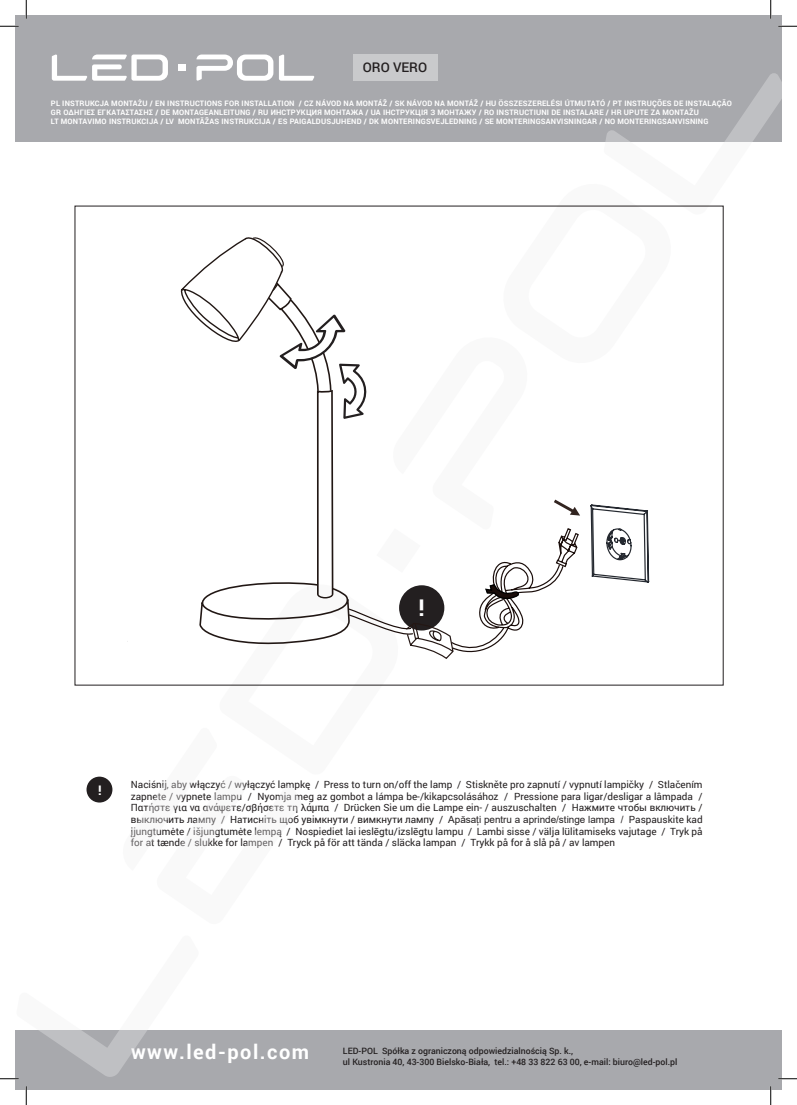
<style>
.page{position:relative;width:797px;height:1105px;background:#fff}
.page>*{position:absolute;margin:0;border:0;box-sizing:border-box;transform-origin:0 0}
.t1{font:700 23px "Roboto";color:#fff}
.t2{font:700 20px "Roboto";letter-spacing:.075em;color:#fff}
.t3{font:500 13.25px "Roboto";color:#231f20}
.t4{font:700 13.25px "Roboto";color:#fff}
.t5{font:9.88px/11.5px "Roboto";color:#231f20;text-align:justify}
.t6{font:500 8.75px "Roboto";color:#231f20}
.t7{font:700 7.5px/9px "Roboto";letter-spacing:.025em;color:#fff}
.s1{font-family:"Arial"}
</style>
<div class="page">
<div style="left:16px;top:16px;width:765px;height:125px;background:#a8a9ad"></div>
<svg style="left:52px;top:54px;width:116px;height:27px"></svg>
<div style="left:179px;top:64px;width:7px;height:7px;background:#fff"></div>
<div style="left:16px;top:1031px;width:765px;height:58px;background:#a8a9ad"></div>
<svg style="left:218px;top:685px;width:185px;height:1px"></svg>
<div style="left:86px;top:777px;width:26px;height:25px;background:#231f20;border-radius:50%"></div>
<svg style="left:180px;top:54px;width:601px;height:606px"></svg>
<svg style="left:0;top:25px;width:19px;height:2px"></svg>
<svg style="left:778px;top:25px;width:19px;height:2px"></svg>
<svg style="left:0;top:1030px;width:199px;height:49px"></svg>
<svg style="left:778px;top:1078px;width:19px;height:1px"></svg>
<svg style="left:25px;top:0;width:2px;height:19px"></svg>
<svg style="left:25px;top:1086px;width:2px;height:19px"></svg>
<svg style="left:770px;top:0;width:1px;height:19px"></svg>
<svg style="left:770px;top:1086px;width:1px;height:19px"></svg>
<h3 class="t3" style="left:363px;top:58px;width:66px">ORO VERO</h3>
<p class="t7" style="left:51px;top:99px;width:682px">PL INSTRUKCJA MONTAŻU / EN INSTRUCTIONS FOR INSTALLATION / CZ NÁVOD NA MONTÁŽ / SK NÁVOD NA MONTÁŽ / HU ÖSSZESZERELÉSI ÚTMUTATÓ / PT INSTRUÇÕES DE INSTALAÇÃO<br>GR ΟΔΗΓΙΕΣ ΕΓΚΑΤΑΣΤΑΣΗΣ / DE MONTAGEANLEITUNG / RU ИНСТРУКЦИЯ МОНТАЖА / UA ІНСТРУКЦІЯ З МОНТАЖУ / RO INSTRUCTIUNI DE INSTALARE / HR UPUTE ZA MONTAŽU<br>LT MONTAVIMO INSTRUKCIJA / LV MONTĀŽAS INSTRUKCIJA / ES PAIGALDUSJUHEND / DK MONTERINGSVEJLEDNING / SE MONTERINGSANVISNINGAR / NO MONTERINGSANVISNING</p>
<p class="t1" style="left:418px;top:591px;width:8px">!</p>
<p class="t4" style="left:98px;top:781px;width:5px">!</p>
<p class="t5" style="left:131px;top:779px;width:573px">Naciśnij, aby włączyć / wyłączyć lampkę / Press to turn on/off the lamp / Stiskněte pro zapnutí / vypnutí lampičky / Stlačením zapnete / vypnete lampu / Nyomja meg az gombot a lámpa be-/kikapcsolásához / Pressione para ligar/desligar a lâmpada / Πατήστε για να ανάψετε/σβήσετε τη λάμπα / Drücken Sie um die Lampe ein- / auszuschalten / Нажмите чтобы включить / выключить лампу / Натисніть щоб увімкнути / вимкнути лампу / <span class="s1">Apăsați pentru a aprinde/stinge lampa /</span> Paspauskite kad įjungtumėte / išjungtumėte lempą / Nospiediet lai ieslēgtu/izslēgtu lampu / Lambi sisse / välja lülitamiseks vajutage / Tryk på for at tænde / slukke for lampen / Tryck på för att tända / släcka lampan / Trykk på for å slå på / av lampen</p>
<h2 class="t2" style="left:131px;top:1038px;width:179px">www.led-pol.com</h2>
<p class="t6" style="left:343px;top:1045px;width:232px">LED-POL Spółka z ograniczoną odpowiedzialnością Sp. k.,</p>
<p class="t6" style="left:343px;top:1055px;width:336px">ul Kustronia 40, 43-300 Bielsko-Biała, tel.: +48 33 822 63 00, e-mail: biuro@led-pol.pl</p>
</div>
